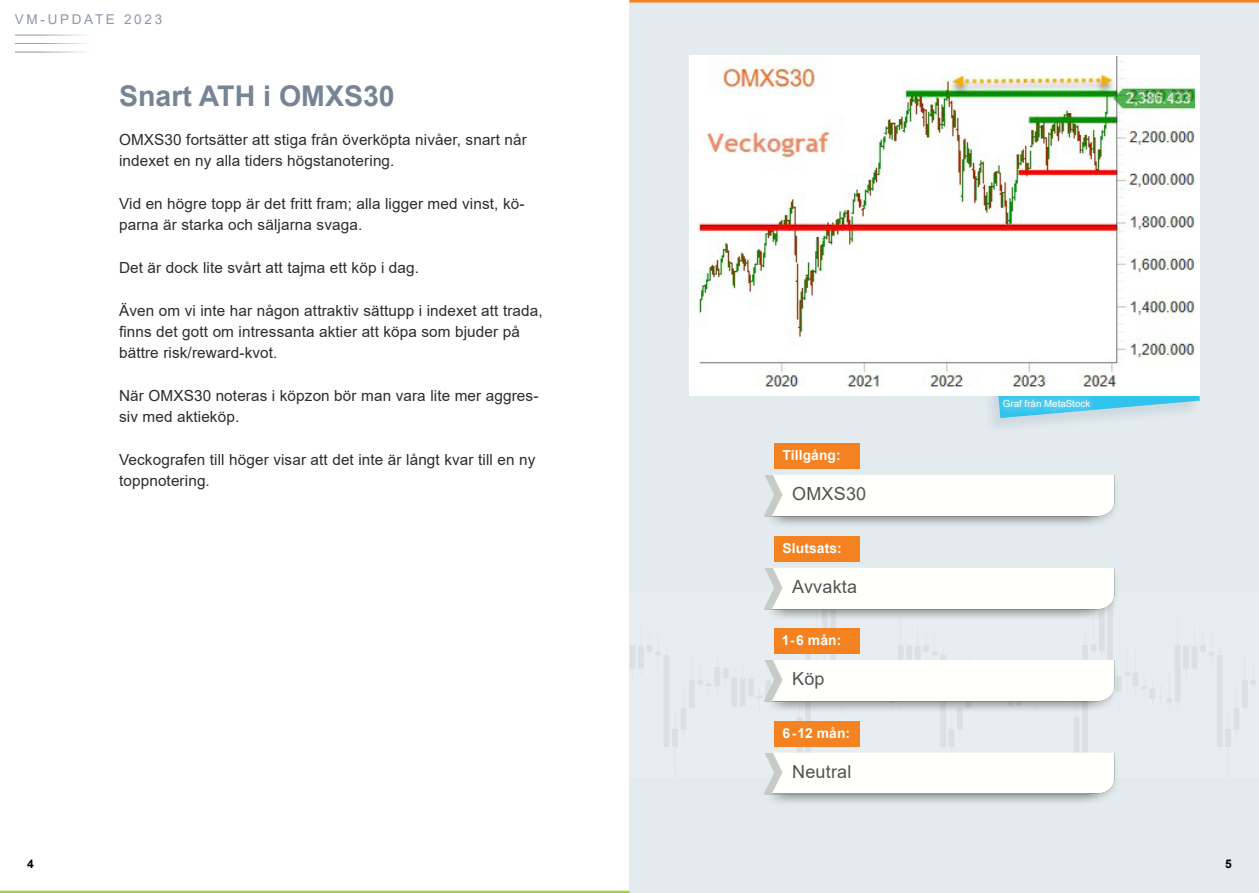
<style>
.page{position:relative;width:1259px;height:893px;background:#fff}
.page>*{position:absolute;margin:0;border:0;box-sizing:border-box;transform-origin:0 0}
.RUBBE_2020{font:700 28.5px "Arial";color:#778494}
.TABELLTEXT_2020{font:18px "Arial";letter-spacing:.01em;color:#515256}
.BRÖD_2020{font:15.3px/21.3px "Arial";letter-spacing:.01em;color:#2e2b2c}
.t1{font:700 13.8px "Arial";letter-spacing:.01em;color:#fff}
.t2{font:13.5px "Arial";letter-spacing:.2em;color:#8d97a7}
.PAG{font:700 12px "Arial";color:#000002}
.t3{font:9.75px "Arial";color:#fff}
</style>
<div class="page">
<div style="left:629px;top:0;width:630px;height:893px;background:#e4ebee"></div>
<img style="left:630px;top:628px;width:626px;height:118px">
<div style="left:977px;top:306px;width:223px;height:128px;background:#89a2b7;opacity:.25"></div>
<svg style="left:992px;top:395px;width:207px;height:23px"></svg>
<div style="left:689px;top:55px;width:510px;height:340px;background:#fff"></div>
<div style="left:994px;top:391px;width:104px;height:25px;background:#fff;opacity:.75"></div>
<div style="left:774px;top:721px;width:85px;height:25px;background:#f58220"></div>
<div style="left:774px;top:628px;width:85px;height:26px;background:#f58220"></div>
<div style="left:774px;top:536px;width:85px;height:25px;background:#f58220"></div>
<div style="left:774px;top:443px;width:85px;height:26px;background:#f58220"></div>
<hr style="left:15px;top:35px;width:115px;height:1px;background:#8d97a7">
<hr style="left:15px;top:43px;width:115px;height:1px;background:#8d97a7">
<hr style="left:15px;top:52px;width:115px;height:1px;background:#8d97a7">
<img style="left:747px;top:641px;width:8px;height:80px">
<hr style="left:629px;top:0;width:630px;height:3px;background:#f58220">
<hr style="left:0;top:891px;width:629px;height:2px;background:#a6ce39">
<img style="left:755px;top:733px;width:371px;height:70px">
<img style="left:755px;top:641px;width:371px;height:80px">
<img style="left:764px;top:548px;width:352px;height:80px">
<img style="left:764px;top:456px;width:352px;height:69px">
<img style="left:694px;top:56px;width:500px;height:331px">
<p class="t2" style="left:15px;top:10px;width:149px">VM-UPDATE 2023</p>
<p class="RUBBE_2020" style="left:119px;top:76px;width:277px">Snart ATH i OMXS30</p>
<p class="BRÖD_2020" style="left:119px;top:129px;width:409px">OMXS30 fortsätter att stiga från överköpta nivåer, snart når indexet en ny alla tiders högstanotering.</p>
<p class="BRÖD_2020" style="left:119px;top:193px;width:407px">Vid en högre topp är det fritt fram; alla ligger med vinst, kö&shy;parna är starka och säljarna svaga.</p>
<p class="BRÖD_2020" style="left:119px;top:257px;width:301px">Det är dock lite svårt att tajma ett köp i dag.</p>
<p class="BRÖD_2020" style="left:119px;top:299px;width:425px">Även om vi inte har någon attraktiv sättupp i indexet att trada, finns det gott om intressanta aktier att köpa som bjuder på bättre risk/reward-kvot.</p>
<p class="BRÖD_2020" style="left:119px;top:385px;width:421px">När OMXS30 noteras i köpzon bör man vara lite mer aggres&shy;siv med aktieköp.</p>
<p class="BRÖD_2020" style="left:119px;top:448px;width:418px">Veckografen till höger visar att det inte är långt kvar till en ny toppnotering.</p>
<p class="t1" style="left:782px;top:445px;width:60px">Tillgång:</p>
<p class="TABELLTEXT_2020" style="left:792px;top:482px;width:76px">OMXS30</p>
<p class="t1" style="left:782px;top:538px;width:61px">Slutsats:</p>
<p class="TABELLTEXT_2020" style="left:792px;top:574px;width:66px">Avvakta</p>
<p class="t1" style="left:782px;top:631px;width:61px">1-6 mån:</p>
<p class="TABELLTEXT_2020" style="left:792px;top:667px;width:34px">Köp</p>
<p class="t1" style="left:782px;top:723px;width:69px">6-12 mån:</p>
<p class="TABELLTEXT_2020" style="left:792px;top:759px;width:61px">Neutral</p>
<p class="t3" style="left:1003px;top:397px;width:89px">Graf från MetaStock</p>
<p class="PAG" style="left:27px;top:856px;width:8px">4</p>
<p class="PAG" style="left:1225px;top:856px;width:8px">5</p>
</div>
